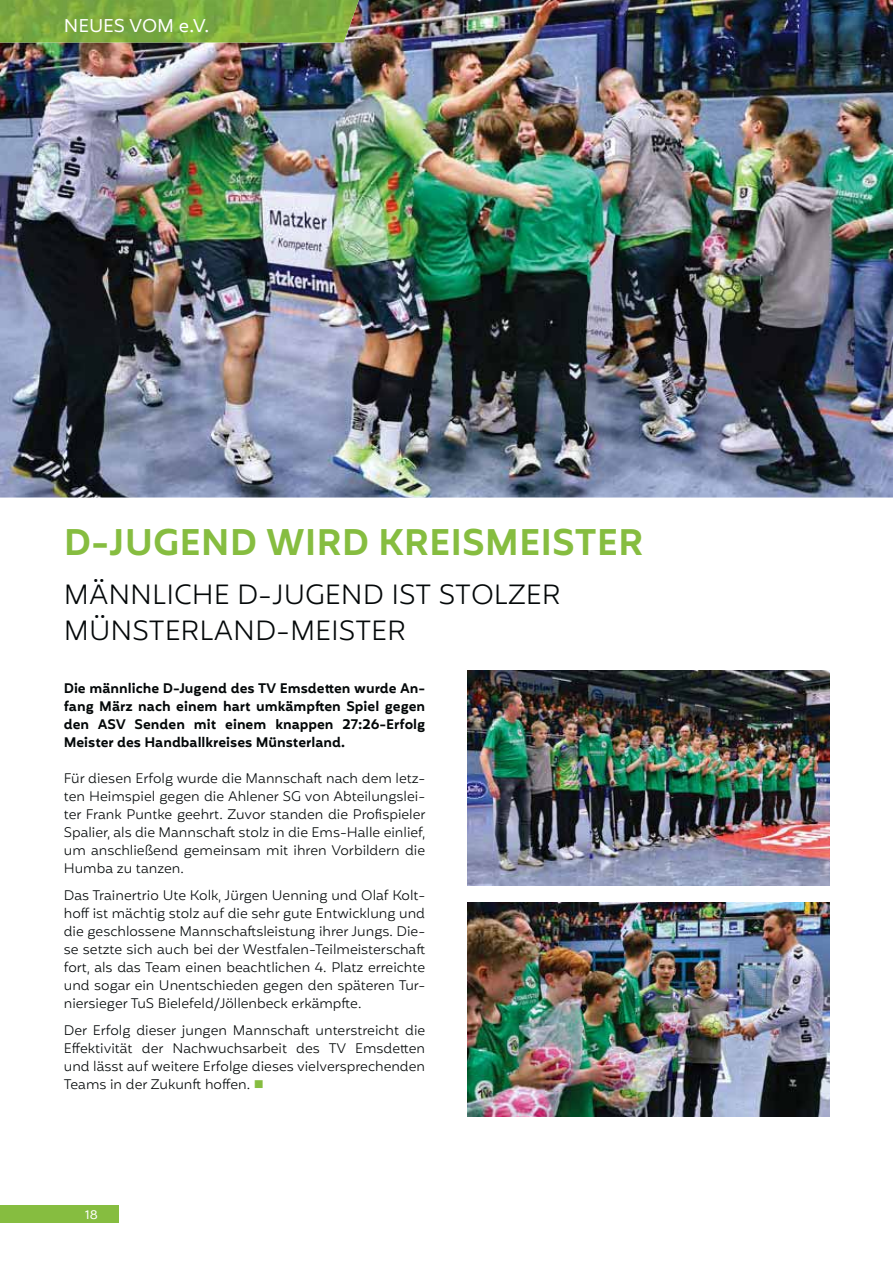
<style>
.page{position:relative;width:893px;height:1263px;background:#fff}
.page>*{position:absolute;margin:0;border:0;box-sizing:border-box;transform-origin:0 0}
.t1{font:600 36px "Mohr";color:#86bd40}
.t2{font:300 27px/36px "Mohr";color:#040809}
.t3{font:18px "Mohr";color:#fff}
.t4{font:300 13.5px/18px "Mohr";color:#040809;text-align:justify}
.t5{font:600 13.5px/18px "Mohr";color:#040809;text-align:justify}
.t6{font:12px "Mohr";color:#fff}
</style>
<div class="page">
<div style="left:0;top:1205px;width:119px;height:17px;background:#86bd40"></div>
<img style="left:468px;top:671px;width:361px;height:214px">
<img style="left:468px;top:902px;width:361px;height:215px">
<img style="left:0;top:0;width:893px;height:497px">
<img style="left:0;top:0;width:359px;height:43px">
<h3 class="t3" style="left:64px;top:17px;width:147px">NEUES VOM e.V.</h3>
<h1 class="t1" style="left:64px;top:525px;width:581px">D-JUGEND WIRD KREISMEISTER</h1>
<h2 class="t2" style="left:64px;top:578px;width:498px">MÄNNLICHE D-JUGEND IST STOLZER<br>MÜNSTERLAND-MEISTER</h2>
<p class="t5" style="left:64px;top:680px;width:363px">Die männliche D-Jugend des TV Emsdetten wurde An&shy;fang März nach einem hart umkämpften Spiel gegen den ASV Senden mit einem knappen 27:26-Erfolg Meister des Handballkreises Münsterland.</p>
<p class="t4" style="left:64px;top:770px;width:363px">Für diesen Erfolg wurde die Mannschaft nach dem letz&shy;ten Heimspiel gegen die Ahlener SG von Abteilungslei&shy;ter Frank Puntke geehrt. Zuvor standen die Profispieler Spalier, als die Mannschaft stolz in die Ems-Halle einlief, um anschließend gemeinsam mit ihren Vorbildern die Humba zu tanzen.</p>
<p class="t4" style="left:64px;top:887px;width:363px">Das Trainertrio Ute Kolk, Jürgen Uenning und Olaf Kolt&shy;hoff ist mächtig stolz auf die sehr gute Entwicklung und die geschlossene Mannschaftsleistung ihrer Jungs. Die&shy;se setzte sich auch bei der Westfalen-Teilmeisterschaft fort, als das Team einen beachtlichen 4. Platz erreichte und sogar ein Unentschieden gegen den späteren Tur&shy;niersieger TuS Bielefeld/Jöllenbeck erkämpfte.</p>
<p class="t4" style="left:64px;top:1022px;width:363px">Der Erfolg dieser jungen Mannschaft unterstreicht die Effektivität der Nachwuchsarbeit des TV Emsdetten und lässt auf weitere Erfolge dieses vielversprechenden Teams in der Zukunft hoffen.</p>
<p class="t6" style="left:85px;top:1208px;width:14px">18</p>
</div>
